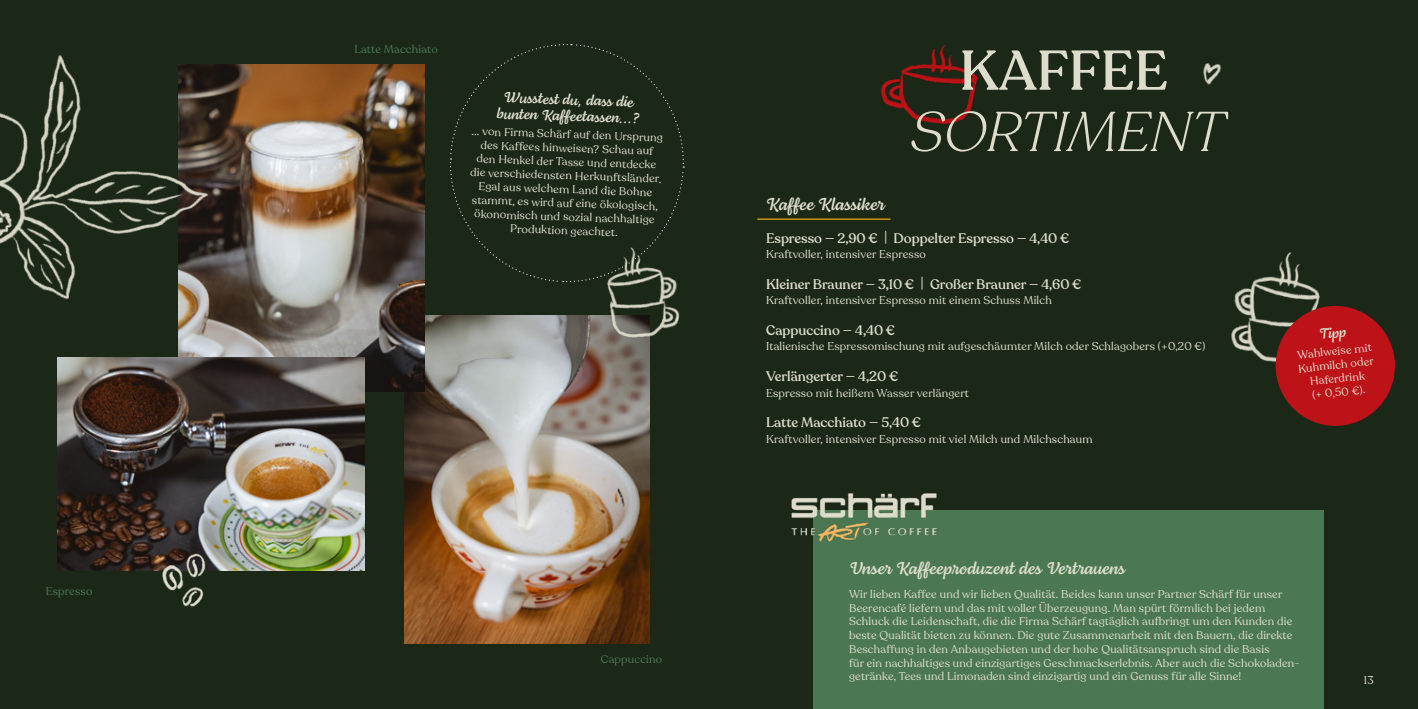
<style>
.page{position:relative;width:1418px;height:709px;background:#fff}
.page>*{position:absolute;margin:0;border:0;box-sizing:border-box;transform-origin:0 0}
.t1{font:italic 300 55.38px "Recoleta";color:#dedccb}
.t2{font:500 55.38px "Recoleta";color:#dedccb}
.t3{font:17.5px "Lemongrass Script";color:#dedccb}
.t4{font:15px/16.2px "Lemongrass Script";color:#dedccb;text-align:center}
.t5{font:500 13.75px "Recoleta";color:#dedccb}
.t6{font:11.25px/13.8px "Recoleta";letter-spacing:.02em;color:#dedccb;text-align:center}
.t7{font:11.25px "Recoleta";letter-spacing:.02em;color:#4b7853}
.s1{font-family:"Montserrat";font-weight:400}
</style>
<div class="page">
<div style="left:0;top:0;width:1417px;height:709px;background:#1b2818"></div>
<hr style="left:757px;top:218px;width:133px;height:2px;background:#e8a812">
<img style="left:881px;top:45px;width:97px;height:79px">
<div style="left:813px;top:510px;width:510px;height:199px;background:#4b7853"></div>
<img style="left:791px;top:493px;width:146px;height:49px">
<img style="left:404px;top:315px;width:246px;height:328px">
<img style="left:178px;top:65px;width:246px;height:326px">
<img style="left:57px;top:357px;width:308px;height:213px">
<img style="left:599px;top:283px;width:81px;height:62px">
<img style="left:1231px;top:252px;width:89px;height:110px">
<svg style="left:1272px;top:303px;width:123px;height:123px"></svg>
<img style="left:156px;top:544px;width:57px;height:63px">
<img style="left:0;top:55px;width:241px;height:293px">
<img style="left:1203px;top:63px;width:18px;height:22px">
<svg style="left:450px;top:44px;width:234px;height:239px"></svg>
<p class="t7" style="left:46px;top:584px;width:48px">Espresso</p>
<p class="t7" style="left:354px;top:43px;width:85px">Latte Macchiato</p>
<h3 class="t4" style="left:497px;top:90px;width:144px;rotate:2deg">Wusstest du, dass die bunten Kaff eetassen...?</h3>
<p class="t6" style="left:472px;top:124px;width:193px;rotate:2deg">... von Firma Schärf auf den Ursprung des Kaffees hinweisen? Schau auf den Henkel der Tasse und entdecke die verschiedensten Herkunftsländer.<br>Egal aus welchem Land die Bohne stammt, es wird auf eine ökologisch, ökonomisch und sozial nachhaltige Produktion geachtet.</p>
<p class="t7" style="left:601px;top:652px;width:63px">Cappuccino</p>
<h1 class="t2" style="left:959px;top:37px;width:210px">KAFFEE</h1>
<h1 class="t1" style="left:907px;top:98px;width:331px">SORTIMENT</h1>
<h2 class="t3" style="left:766px;top:193px;width:120px">Kaffee Klassiker</h2>
<p class="t5" style="left:766px;top:229px;width:305px">Espresso — 2,90 € <span class="s1">|</span> Doppelter Espresso — 4,40 €</p>
<p class="t6" style="left:766px;top:247px;width:161px">Kraftvoller, intensiver Espresso</p>
<p class="t5" style="left:766px;top:275px;width:317px">Kleiner Brauner — 3,10 € <span class="s1">|</span> Großer Brauner — 4,60 €</p>
<p class="t6" style="left:766px;top:294px;width:287px">Kraftvoller, intensiver Espresso mit einem Schuss Milch</p>
<p class="t5" style="left:766px;top:322px;width:131px">Cappuccino — 4,40 €</p>
<p class="t6" style="left:766px;top:340px;width:440px">Italienische Espressomischung mit aufgeschäumter Milch oder Schlagobers (+0,20 €)</p>
<p class="t5" style="left:766px;top:368px;width:134px">Verlängerter — 4,20 €</p>
<p class="t6" style="left:766px;top:386px;width:204px">Espresso mit heißem Wasser verlängert</p>
<p class="t5" style="left:766px;top:414px;width:157px">Latte Macchiato — 5,40 €</p>
<p class="t6" style="left:766px;top:432px;width:328px">Kraftvoller, intensiver Espresso mit viel Milch und Milchschaum</p>
<h3 class="t4" style="left:1318px;top:327px;width:29px;rotate:-6deg">Tipp</h3>
<p class="t6" style="left:1296px;top:348px;width:77px;rotate:-6deg">Wahlweise mit<br>Kuhmilch oder<br>Haferdrink<br>(+ 0,50 €).</p>
<h2 class="t3" style="left:849px;top:557px;width:277px">Unser Kaffeeproduzent des Vertrauens</h2>
<p class="t6" style="left:849px;top:587px;width:452px;text-align:left">Wir lieben Kaffee und wir lieben Qualität. Beides kann unser Partner Schärf für unser Beerencafé liefern und das mit voller Überzeugung. Man spürt förmlich bei jedem Schluck die Leidenschaft, die die Firma Schärf tagtäglich aufbringt um den Kunden die beste Qualität bieten zu können. Die gute Zusammenarbeit mit den Bauern, die direkte Beschaffung in den Anbaugebieten und der hohe Qualitätsanspruch sind die Basis<br>für ein nachhaltiges und einzigartiges Geschmackserlebnis. Aber auch die Schokoladen&shy;getränke, Tees und Limonaden sind einzigartig und ein Genuss für alle Sinne!</p>
<p class="t6" style="left:1363px;top:673px;width:11px">13</p>
</div>
